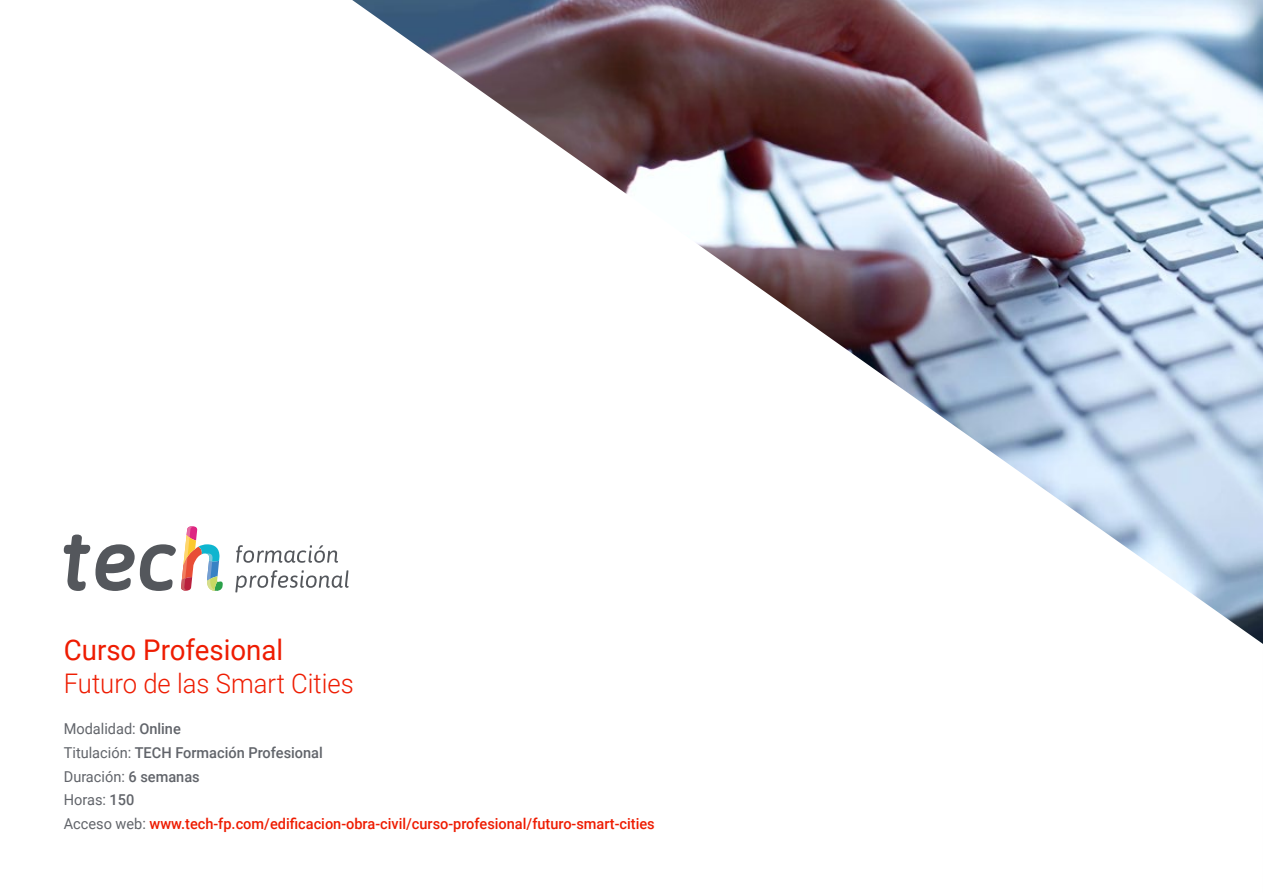
<style>
.page{position:relative;width:1263px;height:893px;background:#fff}
.page>*{position:absolute;margin:0;border:0;box-sizing:border-box;transform-origin:0 0}
.t1{font:28.5px "Roboto";color:#ee1c02}
.t2{font:300 27px "Roboto";color:#ee1c02;scale:.95 1}
.t3{font:500 15px/23.7px "Roboto";color:#ee1c02}
.s1{font-weight:400;color:#61646a}
.s2{color:#61646a}
</style>
<div class="page">
<img style="left:352px;top:0;width:911px;height:644px">
<svg style="left:64px;top:526px;width:159px;height:65px"></svg>
<svg style="left:236px;top:545px;width:102px;height:18px"></svg>
<svg style="left:235px;top:570px;width:114px;height:22px"></svg>
<h1 class="t1" style="left:64px;top:630px;width:221px">Curso Profesional</h1>
<h2 class="t2" style="left:64px;top:665px;width:307px">Futuro de las Smart Cities</h2>
<p class="t3" style="left:64px;top:716px;width:592px"><span class="s1">Modalidad:</span> <span class="s2">Online<br></span><span class="s1">Titulación:</span> <span class="s2">TECH Formación Profesional<br></span><span class="s1">Duración:</span> <span class="s2">6 semanas<br></span><span class="s1">Horas:</span> <span class="s2">150<br></span><span class="s1">Acceso web:</span> www.tech-fp.com/edificacion-obra-civil/curso-profesional/futuro-smart-cities</p>
</div>
